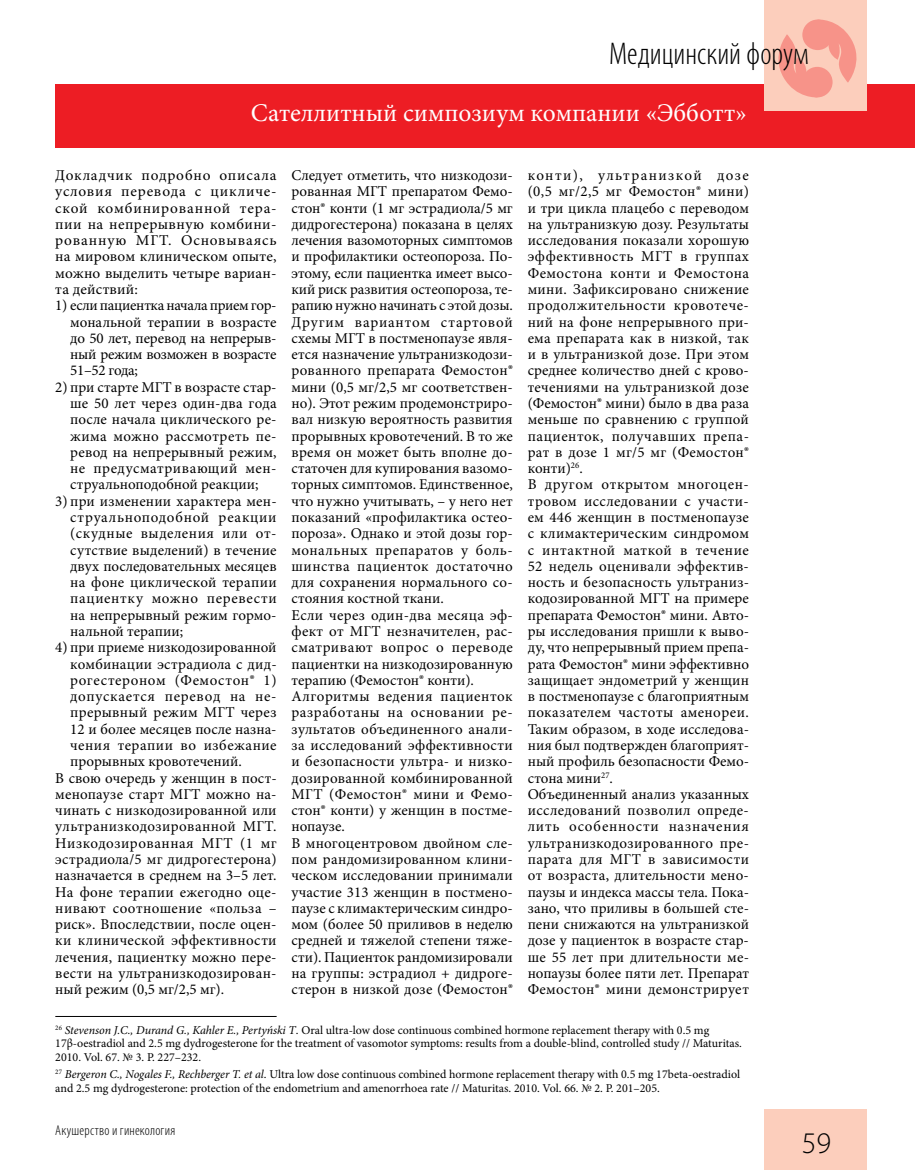
<style>
.page{position:relative;width:915px;height:1170px;background:#fff}
.page>*{position:absolute;margin:0;border:0;box-sizing:border-box;transform-origin:0 0}
.t1{font:300 condensed 31.5px "Myriad Pro";color:#000}
.t2{font:300 30px "Myriad Pro";color:#000}
.t3{font:25.5px "Minion Pro";color:#fff}
.t4{font:15px/16.2px "Minion Pro";letter-spacing:.01em;color:#000;text-align:justify}
.t5{font:15px "Minion Pro";letter-spacing:.03em;color:#000}
.t6{font:15px "Minion Pro";letter-spacing:.04em;color:#000}
.t7{font:15px "Minion Pro";letter-spacing:.035em;color:#000}
.t8{font:15px "Minion Pro";letter-spacing:.05em;color:#000}
.t9{font:300 condensed 14.25px "Myriad Pro";letter-spacing:.015em;color:#000}
.t10{font:12px/13.5px "Minion Pro";letter-spacing:-.005em;color:#000}
.s1{font-style:italic}
</style>
<div class="page">
<div style="left:55px;top:84px;width:859px;height:63px;background:#ed1d24"></div>
<div style="left:764px;top:0;width:102px;height:111px;background:#fccebc"></div>
<div style="left:764px;top:1108px;width:102px;height:61px;background:#fccebc"></div>
<svg style="left:778px;top:19px;width:79px;height:79px"></svg>
<hr style="left:55px;top:1016px;width:221px;height:1px;background:#000">
<h1 class="t1" style="left:608px;top:35px;width:201px">Медицинский форум</h1>
<h3 class="t3" style="left:251px;top:95px;width:497px">Сателлитный симпозиум компании «Эбботт»</h3>
<p class="t4" style="left:55px;top:167px;width:223px">Докладчик подробно описала условия перевода с цикличе&shy;ской комбинированной тера&shy;пии на непрерывную комбини&shy;рованную МГТ. Основываясь на мировом клиническом опыте, можно выделить четыре вариан&shy;та действий:</p>
<p class="t4" style="left:70px;top:297px;width:208px;text-indent:-15px">1) если пациентка начала прием гор&shy;мональной терапии в возрасте до 50 лет, перевод на непрерыв&shy;ный режим возможен в возрасте 51–52 года;</p>
<p class="t4" style="left:70px;top:379px;width:208px;text-indent:-15px">2) при старте МГТ в возрасте стар&shy;ше 50 лет через один-два года после начала циклического ре&shy;жима можно рассмотреть пе&shy;ревод на непрерывный режим, не предусматривающий мен&shy;струальноподобной реакции;</p>
<p class="t4" style="left:70px;top:493px;width:208px;text-indent:-15px">3) при изменении характера мен&shy;струальноподобной реакции (скудные выделения или от&shy;сутствие выделений) в течение двух последовательных месяцев на фоне циклической терапии пациентку можно перевести на непрерывный режим гормо&shy;нальной терапии;</p>
<p class="t4" style="left:55px;top:639px;width:223px">4) при приеме низкодозированной</p>
<p class="t4" style="left:70px;top:655px;width:208px">комбинации эстрадиола с дид-</p>
<p class="t6" style="left:70px;top:670px;width:208px">рогестероном (Фемостон® 1)</p>
<p class="t8" style="left:70px;top:686px;width:208px">допускается перевод на не-</p>
<p class="t4" style="left:70px;top:704px;width:208px">прерывный режим МГТ через</p>
<p class="t4" style="left:70px;top:720px;width:208px">12 и более месяцев после назна-</p>
<p class="t5" style="left:70px;top:735px;width:208px">чения терапии во избежание</p>
<p class="t4" style="left:70px;top:753px;width:173px">прорывных кровотечений.</p>
<p class="t4" style="left:55px;top:769px;width:223px">В свою очередь у женщин в пост-</p>
<p class="t4" style="left:55px;top:786px;width:223px">менопаузе старт МГТ можно на-</p>
<p class="t4" style="left:55px;top:802px;width:223px">чинать с низкодозированной или</p>
<p class="t5" style="left:55px;top:816px;width:223px">ультранизкодозированной МГТ.</p>
<p class="t7" style="left:55px;top:832px;width:223px">Низкодозированная МГТ (1 мг</p>
<p class="t4" style="left:55px;top:851px;width:223px">эстрадиола/5 мг дидрогестерона)</p>
<p class="t4" style="left:55px;top:867px;width:223px">назначается в среднем на 3–5 лет.</p>
<p class="t4" style="left:55px;top:883px;width:223px">На фоне терапии ежегодно оце-</p>
<p class="t5" style="left:55px;top:897px;width:223px">нивают соотношение «польза –</p>
<p class="t4" style="left:55px;top:916px;width:223px">риск». Впоследствии, после оцен-</p>
<p class="t4" style="left:55px;top:932px;width:223px">ки клинической эффективности</p>
<p class="t4" style="left:55px;top:948px;width:223px">лечения, пациентку можно пере-</p>
<p class="t4" style="left:55px;top:965px;width:223px">вести на ультранизкодозирован-</p>
<p class="t4" style="left:55px;top:981px;width:170px">ный режим (0,5 мг/2,5 мг).</p>
<p class="t4" style="left:291px;top:167px;width:223px;text-align:left">Следует отметить, что низкодози&shy;рованная МГТ препаратом Фемо&shy;стон® конти (1 мг эстрадиола/5 мг дидрогестерона) показана в целях лечения вазомоторных симптомов и профилактики остеопороза. По&shy;этому, если пациентка имеет высо&shy;кий риск развития остеопороза, те&shy;рапию нужно начинать с этой дозы.<br>Другим вариантом стартовой схемы МГТ в постменопаузе явля&shy;ется назначение ультранизкодози&shy;рованного препарата Фемостон® мини (0,5 мг/2,5 мг соответствен&shy;но). Этот режим продемонстриро&shy;вал низкую вероятность развития прорывных кровотечений. В то же время он может быть вполне до&shy;статочен для купирования вазомо&shy;торных симптомов. Единственное, что нужно учитывать, – у него нет показаний «профилактика остео&shy;пороза». Однако и этой дозы гор&shy;мональных препаратов у боль&shy;шинства пациенток достаточно для сохранения нормального со&shy;стояния костной ткани.<br>Если через один-два месяца эф&shy;фект от МГТ незначителен, рас&shy;сматривают вопрос о переводе пациентки на низкодозированную терапию (Фемостон® конти).<br>Алгоритмы ведения пациенток разработаны на основании ре&shy;зультатов объединенного анали&shy;за исследований эффективности и безопасности ультра- и низко&shy;дозированной комбинированной<br>МГТ (Фемостон® мини и Фемо&shy;стон® конти) у женщин в постме&shy;нопаузе.<br>В многоцентровом двойном сле&shy;пом рандомизированном клини&shy;ческом исследовании принимали участие 313 женщин в постмено&shy;паузе с климактерическим синдро&shy;мом (более 50 приливов в неделю средней и тяжелой степени тяже&shy;сти). Пациенток рандомизировали на группы: эстрадиол + дидроге&shy;стерон в низкой дозе (Фемостон®</p>
<p class="t4" style="left:527px;top:167px;width:223px;text-align:left">конти), ультранизкой дозе (0,5 мг/2,5 мг Фемостон® мини) и три цикла плацебо с переводом на ультранизкую дозу. Результаты исследования показали хорошую эффективность МГТ в группах<br>Фемостона конти и Фемостона мини. Зафиксировано снижение продолжительности кровотече&shy;ний на фоне непрерывного при&shy;ема препарата как в низкой, так и в ультранизкой дозе. При этом среднее количество дней с крово&shy;течениями на ультранизкой дозе (Фемостон® мини) было в два раза меньше по сравнению с группой пациенток, получавших препа&shy;рат в дозе 1 мг/5 мг (Фемостон® конти)<sup>26</sup>.<br>В другом открытом многоцен&shy;тровом исследовании с участи&shy;ем 446 женщин в постменопаузе с климактерическим синдромом с интактной маткой в течение<br>52 недель оценивали эффектив&shy;ность и безопасность ультраниз&shy;кодозированной МГТ на примере препарата Фемостон® мини. Авто&shy;ры исследования пришли к выво&shy;ду, что непрерывный прием препа&shy;рата Фемостон® мини эффективно защищает эндометрий у женщин в постменопаузе с благоприятным показателем частоты аменореи.<br>Таким образом, в ходе исследова&shy;ния был подтвержден благоприят&shy;ный профиль безопасности Фемо&shy;стона мини<sup>27</sup>.<br>Объединенный анализ указанных исследований позволил опреде&shy;лить особенности назначения ультранизкодозированного пре&shy;парата для МГТ в зависимости от возраста, длительности мено&shy;паузы и индекса массы тела. Пока&shy;зано, что приливы в большей сте&shy;пени снижаются на ультранизкой дозе у пациенток в возрасте стар&shy;ше 55 лет при длительности ме&shy;нопаузы более пяти лет. Препарат<br>Фемостон® мини демонстрирует</p>
<p class="t10" style="left:55px;top:1023px;width:688px"><sup>26</sup> <span class="s1">Stevenson J.C., Durand G., Kahler E., Pertyński T</span>. Oral ultra-low dose continuous combined hormone replacement therapy with 0.5 mg<br>17β-oestradiol and 2.5 mg dydrogesterone for the treatment of vasomotor symptoms: results from a double-blind, controlled study // Maturitas.<br>2010. Vol. 67. № 3. P. 227–232.</p>
<p class="t10" style="left:55px;top:1067px;width:686px"><sup>27</sup> <span class="s1">Bergeron С., Nogales F., Rechberger T. et al</span>. Ultra low dose continuous combined hormone replacement therapy with 0.5 mg 17beta-oestradiol and 2.5 mg dydrogesterone: protection of the endometrium and amenorrhoea rate // Maturitas. 2010. Vol. 66. № 2. P. 201–205.</p>
<p class="t9" style="left:55px;top:1121px;width:121px">Акушерство и гинекология</p>
<h2 class="t2" style="left:801px;top:1125px;width:31px">59</h2>
</div>
